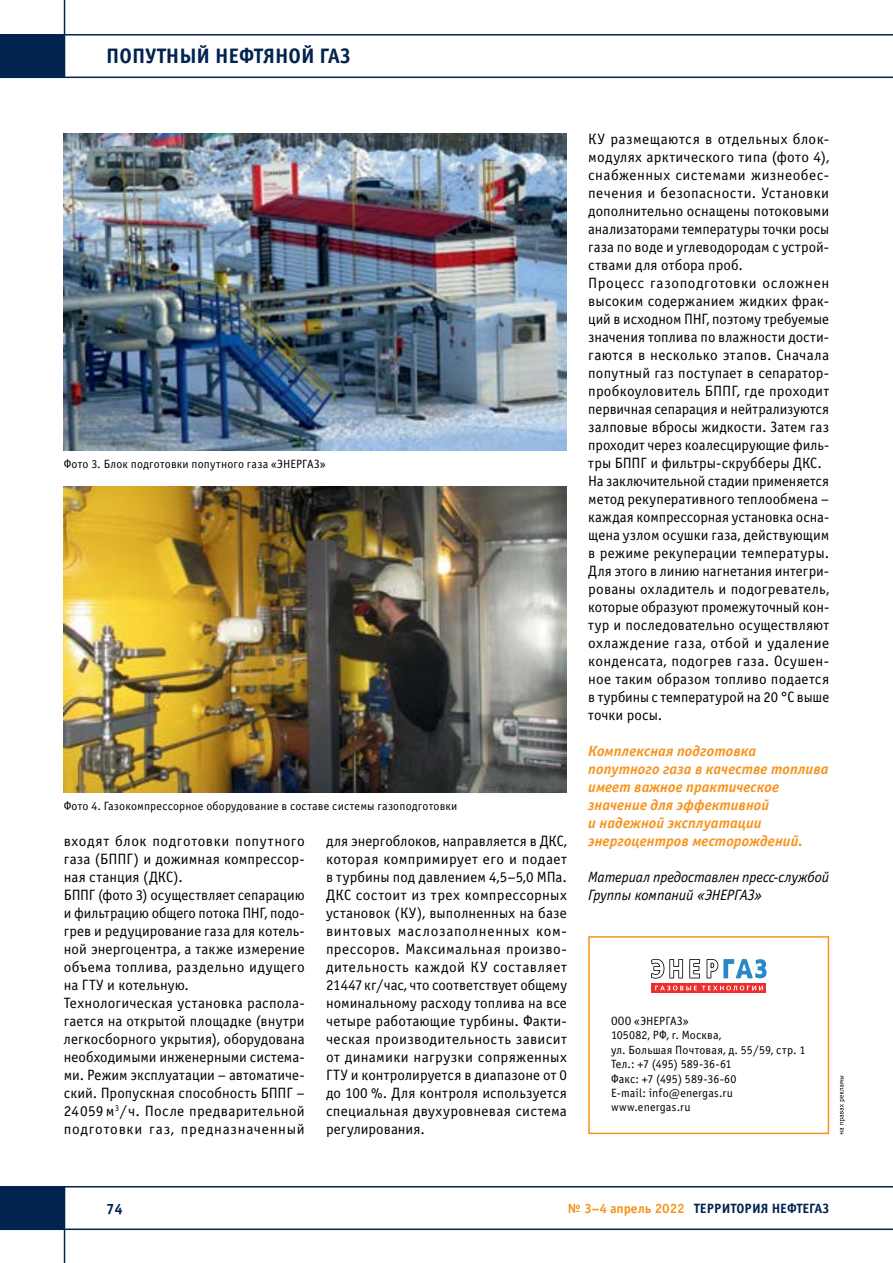
<style>
.page{position:relative;width:893px;height:1263px;background:#fff}
.page>*{position:absolute;margin:0;border:0;box-sizing:border-box;transform-origin:0 0}
.t1{font:700 21px "Officina Sans C";color:#00234f}
.t2{font:15px/18px "Officina Sans C";letter-spacing:.01em;color:#000}
.t3{font:italic 700 15px/18px "Officina Sans C";color:#f7941e}
.t4{font:italic 15px/18px "Officina Sans C";letter-spacing:-.01em;color:#000}
.t5{font:700 15px "Officina Sans C";color:#00234f}
.t6{font:700 13.5px "Officina Sans C";color:#00234f}
.t7{font:12px/14.4px "Officina Sans C";letter-spacing:.015em;color:#000}
.s1{color:#f7941e}
</style>
<div class="page">
<hr style="left:0;top:77px;width:893px;height:1px;background:#00234f">
<hr style="left:64px;top:0;width:1px;height:77px;background:#00234f">
<hr style="left:0;top:34px;width:893px;height:2px;background:#00234f">
<div style="left:0;top:35px;width:64px;height:42px;background:#00234f"></div>
<hr style="left:0;top:1186px;width:893px;height:1px;background:#00234f">
<hr style="left:64px;top:1186px;width:1px;height:77px;background:#00234f">
<hr style="left:0;top:1228px;width:893px;height:2px;background:#00234f">
<div style="left:0;top:1187px;width:64px;height:42px;background:#00234f"></div>
<img style="left:64px;top:133px;width:503px;height:317px">
<img style="left:64px;top:486px;width:503px;height:306px">
<div style="left:588px;top:936px;width:241px;height:198px;border:2px solid #f7941e"></div>
<svg style="left:651px;top:959px;width:32px;height:19px"></svg>
<svg style="left:689px;top:959px;width:11px;height:19px"></svg>
<svg style="left:707px;top:959px;width:59px;height:19px"></svg>
<svg style="left:651px;top:983px;width:115px;height:10px"></svg>
<svg style="left:655px;top:986px;width:108px;height:4px"></svg>
<svg style="left:840px;top:1076px;width:5px;height:58px"></svg>
<h1 class="t1" style="left:106px;top:44px;width:246px">ПОПУТНЫЙ НЕФТЯНОЙ ГАЗ</h1>
<p class="t7" style="left:64px;top:457px;width:263px">Фото 3. Блок подготовки попутного газа «ЭНЕРГАЗ»</p>
<p class="t7" style="left:64px;top:799px;width:395px">Фото 4. Газокомпрессорное оборудование в составе системы газоподготовки</p>
<p class="t2" style="left:64px;top:832px;width:242px">входят блок подготовки попутного газа (БППГ) и дожимная компрессор&shy;ная станция (ДКС).<br>БППГ (фото 3) осуществляет сепарацию и фильтрацию общего потока ПНГ, подо&shy;грев и редуцирование газа для котель&shy;ной энергоцентра, а также измерение объема топлива, раздельно идущего на ГТУ и котельную.<br>Технологическая установка распола&shy;гается на открытой площадке (внутри легкосборного укрытия), оборудована необходимыми инженерными система&shy;ми. Режим эксплуатации – автоматиче&shy;ский. Пропускная способность БППГ – 24059 м<sup>3</sup>/ч. После предварительной подготовки газ, предназначенный</p>
<p class="t2" style="left:326px;top:832px;width:242px;text-align:justify">для энергоблоков, направляется в ДКС, которая компримирует его и подает в турбины под давлением 4,5–5,0 МПа.<br>ДКС состоит из трех компрессорных установок (КУ), выполненных на базе винтовых маслозаполненных ком&shy;прессоров. Максимальная произво&shy;дительность каждой КУ составляет 21447кг/час, что соответствует общему номинальному расходу топлива на все четыре работающие турбины. Факти&shy;ческая производительность зависит от динамики нагрузки сопряженных ГТУ и контролируется в диапазоне от 0 до 100 %. Для контроля используется специальная двухуровневая система регулирования.</p>
<p class="t2" style="left:588px;top:130px;width:242px">КУ размещаются в отдельных блок&shy;модулях арктического типа (фото 4), снабженных системами жизнеобес&shy;печения и безопасности. Установки дополнительно оснащены потоковыми анализаторами температуры точки росы газа по воде и углеводородам с устрой&shy;ствами для отбора проб.<br>Процесс газоподготовки осложнен высоким содержанием жидких фрак&shy;ций в исходном ПНГ, поэтому требуемые значения топлива по влажности дости&shy;гаются в несколько этапов. Сначала попутный газ поступает в сепаратор&shy;пробкоуловитель БППГ, где проходит первичная сепарация и нейтрализуются залповые вбросы жидкости. Затем газ проходит через коалесцирующие филь&shy;тры БППГ и фильтры-скрубберы ДКС.<br>На заключительной стадии применяется метод рекуперативного теплообмена – каждая компрессорная установка осна&shy;щена узлом осушки газа, действующим в режиме рекуперации температуры.<br>Для этого в линию нагнетания интегри&shy;рованы охладитель и подогреватель, которые образуют промежуточный кон&shy;тур и последовательно осуществляют охлаждение газа, отбой и удаление конденсата, подогрев газа. Осушен&shy;ное таким образом топливо подается в турбины с температурой на 20 °C выше точки росы.</p>
<p class="t3" style="left:588px;top:742px;width:242px">Комплексная подготовка попутного газа в качестве топлива имеет важное практическое значение для эффективной<br>и надежной эксплуатации энергоцентров месторождений.</p>
<p class="t4" style="left:588px;top:868px;width:242px">Материал предоставлен пресс-службой<br>Группы компаний «ЭНЕРГАЗ»</p>
<p class="t7" style="left:611px;top:1014px;width:196px">ООО «ЭНЕРГАЗ»<br>105082, РФ, г. Москва,<br>ул. Большая Почтовая, д. 55/59, стр. 1<br>Тел.: +7 (495) 589‑36‑61<br>Факс: +7 (495) 589‑36‑60<br>E-mail: info@energas.ru www.energas.ru</p>
<p class="t5" style="left:106px;top:1200px;width:18px">74</p>
<p class="t6" style="left:568px;top:1201px;width:263px"><span class="s1">№ 3–4 апрель 2022</span> ТЕРРИТОРИЯ НЕФТЕГАЗ</p>
</div>
